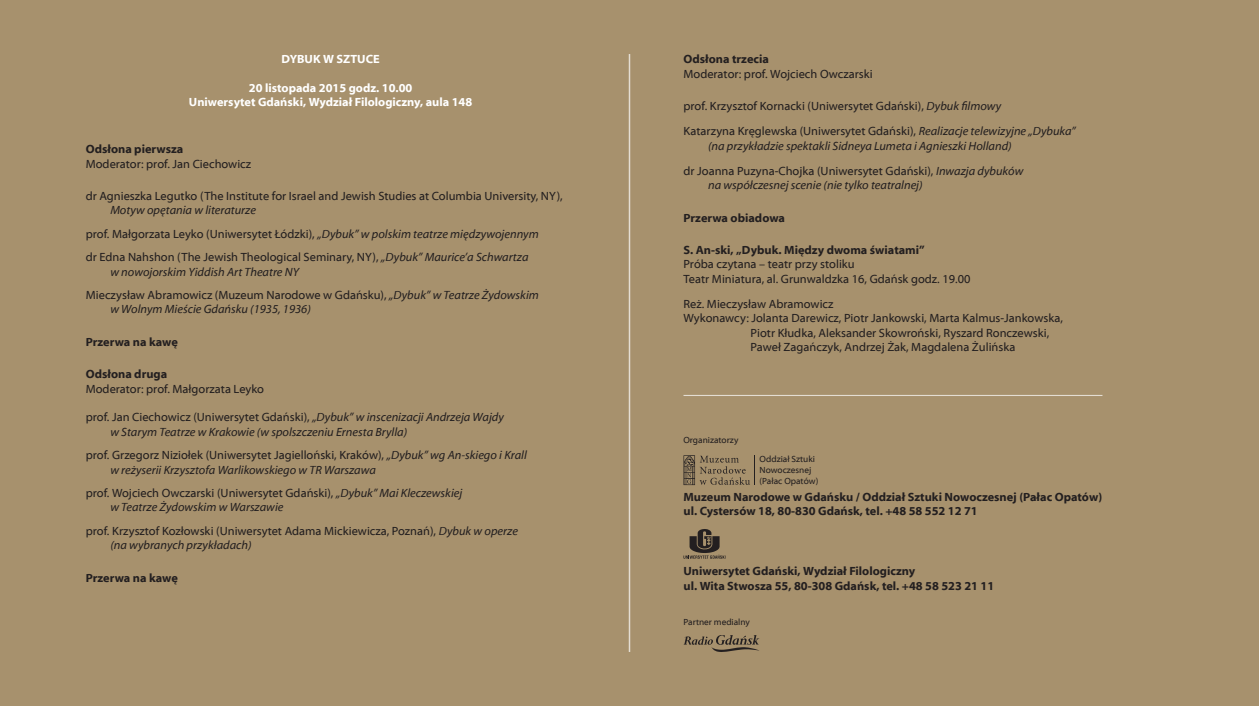
<style>
.page{position:relative;width:1259px;height:706px;background:#a7916d}
.page>*{position:absolute;margin:0;border:0;box-sizing:border-box;transform-origin:0 0}
.t1{font:12px/23.4px "Myriad Web Pro";color:#231f20}
.t2{font:italic 12px/14.4px "Myriad Web Pro";color:#231f20}
.t3{font:700 12px/14.4px "Myriad Web Pro";color:#231f20}
.t4{font:700 12px/14.4px "Myriad Web Pro";color:#fff;text-align:center}
.t5{font:9px/10.8px "Myriad Web Pro";color:#231f20}
.s1{font-style:italic}
.s2{font-style:normal}
</style>
<div class="page">
<svg style="left:683px;top:529px;width:43px;height:30px"></svg>
<svg style="left:683px;top:455px;width:67px;height:30px"></svg>
<hr style="left:754px;top:455px;width:1px;height:30px;background:#231f20">
<hr style="left:683px;top:395px;width:419px;height:1px;background:#fff">
<svg style="left:683px;top:635px;width:76px;height:17px"></svg>
<hr style="left:629px;top:54px;width:1px;height:598px;background:#fff">
<p class="t4" style="left:281px;top:52px;width:100px">DYBUK W SZTUCE</p>
<p class="t4" style="left:189px;top:81px;width:285px">20 listopada 2015 godz. 10.00<br>Uniwersytet Gdański, Wydział Filologiczny, aula 148</p>
<p class="t3" style="left:86px;top:142px;width:99px">Odsłona pierwsza</p>
<p class="t1" style="left:86px;top:152px;width:167px">Moderator: prof. Jan Ciechowicz</p>
<p class="t1" style="left:86px;top:184px;width:478px">dr Agnieszka Legutko (The Institute for Israel and Jewish Studies at Columbia University, NY),</p>
<p class="t1" style="left:86px;top:199px;width:454px;text-indent:25px"><span class="s1">Motyw opętania w literaturze<br></span>prof. Małgorzata Leyko (Uniwersytet Łódzki), <span class="s1">„Dybuk” w polskim teatrze międzywojennym </span>dr Edna Nahshon (The Jewish Theological Seminary, NY), <span class="s1">„Dybuk” Maurice’a Schwartza</span></p>
<p class="t2" style="left:86px;top:260px;width:454px;line-height:23.4px;text-indent:25px">w nowojorskim Yiddish Art Theatre NY<br><span class="s2">Mieczysław Abramowicz (Muzeum Narodowe w Gdańsku),</span> „Dybuk” w Teatrze Żydowskim</p>
<p class="t2" style="left:110px;top:302px;width:202px">w Wolnym Mieście Gdańsku (1935, 1936)</p>
<p class="t3" style="left:86px;top:335px;width:94px">Przerwa na kawę</p>
<p class="t3" style="left:86px;top:367px;width:83px">Odsłona druga</p>
<p class="t1" style="left:86px;top:377px;width:180px">Moderator: prof. Małgorzata Leyko</p>
<p class="t2" style="left:110px;top:410px;width:395px;text-indent:-25px"><span class="s2">prof. Jan Ciechowicz (Uniwersytet Gdański),</span> „Dybuk” w inscenizacji Andrzeja Wajdy w Starym Teatrze w Krakowie (w spolszczeniu Ernesta Brylla)</p>
<p class="t2" style="left:110px;top:448px;width:418px;text-indent:-25px"><span class="s2">prof. Grzegorz Niziołek (Uniwersytet Jagielloński, Kraków),</span> „Dybuk” wg An-skiego i Krall w reżyserii Krzysztofa Warlikowskiego w TR Warszawa</p>
<p class="t2" style="left:110px;top:486px;width:353px;text-indent:-25px"><span class="s2">prof. Wojciech Owczarski (Uniwersytet Gdański),</span> „Dybuk” Mai Kleczewskiej w Teatrze Żydowskim w Warszawie</p>
<p class="t1" style="left:110px;top:524px;width:409px;line-height:14.4px;text-indent:-25px">prof. Krzysztof Kozłowski (Uniwersytet Adama Mickiewicza, Poznań), <span class="s1">Dybuk w operze (na wybranych przykładach)</span></p>
<p class="t3" style="left:86px;top:571px;width:94px">Przerwa na kawę</p>
<p class="t3" style="left:683px;top:52px;width:87px">Odsłona trzecia</p>
<p class="t1" style="left:683px;top:62px;width:191px">Moderator: prof. Wojciech Owczarski</p>
<p class="t1" style="left:683px;top:94px;width:394px;line-height:25.2px">prof. Krzysztof Kornacki (Uniwersytet Gdański), <span class="s1">Dybuk filmowy<br></span>Katarzyna Kręglewska (Uniwersytet Gdański), <span class="s1">Realizacje telewizyjne „Dybuka”</span></p>
<p class="t2" style="left:683px;top:133px;width:341px;line-height:25.2px;text-indent:25px">(na przykładzie spektakli Sidneya Lumeta i Agnieszki Holland) <span class="s2">dr Joanna Puzyna-Chojka (Uniwersytet Gdański),</span> Inwazja dybuków</p>
<p class="t2" style="left:708px;top:178px;width:216px">na współczesnej scenie (nie tylko teatralnej)</p>
<p class="t3" style="left:683px;top:211px;width:103px">Przerwa obiadowa</p>
<p class="t3" style="left:683px;top:243px;width:243px">S. An-ski, „Dybuk. Między dwoma światami”</p>
<p class="t1" style="left:683px;top:257px;width:288px;line-height:14.4px">Próba czytana – teatr przy stoliku<br>Teatr Miniatura, al. Grunwaldzka 16, Gdańsk godz. 19.00</p>
<p class="t1" style="left:683px;top:292px;width:151px">Reż. Mieczysław Abramowicz</p>
<p class="t1" style="left:683px;top:307px;width:381px">Wykonawcy: Jolanta Darewicz, Piotr Jankowski, Marta Kalmus-Jankowska,</p>
<p class="t1" style="left:750px;top:321px;width:300px">Piotr Kłudka, Aleksander Skowroński, Ryszard Ronczewski,</p>
<p class="t1" style="left:750px;top:336px;width:266px">Paweł Zagańczyk, Andrzej Żak, Magdalena Żulińska</p>
<p class="t5" style="left:683px;top:435px;width:56px">Organizatorzy</p>
<p class="t5" style="left:759px;top:454px;width:60px">Oddział Sztuki<br>Nowoczesnej (Pałac Opatów)</p>
<p class="t3" style="left:683px;top:490px;width:420px">Muzeum Narodowe w Gdańsku / Oddział Sztuki Nowoczesnej (Pałac Opatów) ul. Cystersów 18, 80-830 Gdańsk, tel. +48 58 552 12 71</p>
<p class="t3" style="left:683px;top:564px;width:312px">Uniwersytet Gdański, Wydział Filologiczny<br>ul. Wita Stwosza 55, 80-308 Gdańsk, tel. +48 58 523 21 11</p>
<p class="t5" style="left:683px;top:617px;width:68px">Partner medialny</p>
</div>
